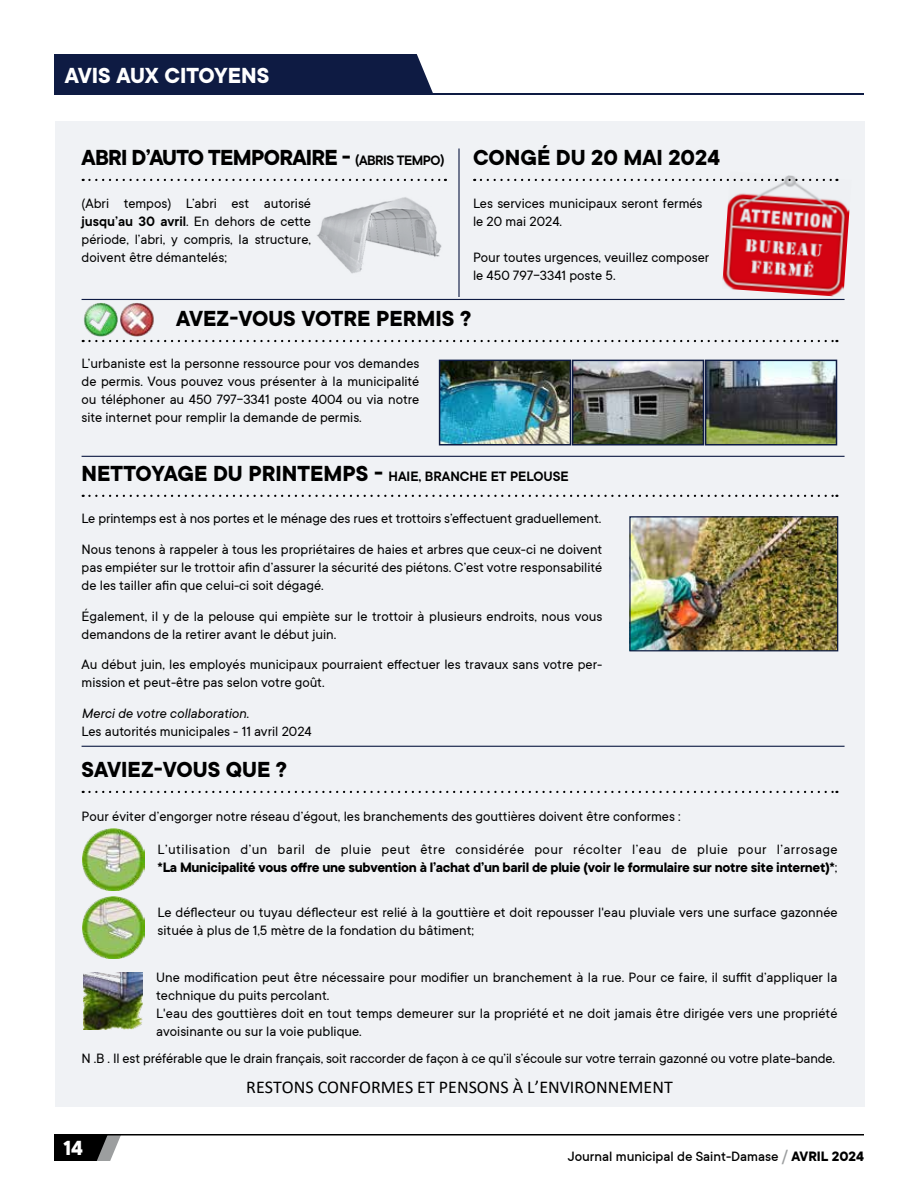
<style>
.page{position:relative;width:918px;height:1188px;background:#fff}
.page>*{position:absolute;margin:0;border:0;box-sizing:border-box;transform-origin:0 0}
.t1{font:700 24px "TT Commons";color:#000}
.t2{font:700 24px "TT Commons";letter-spacing:-.03em;color:#000}
.t3{font:700 24px "TT Commons";color:#fff}
.t4{font:700 22.5px "TT Commons";color:#fff}
.t5{font:18px "Calibri";color:#000}
.t6{font:15px/18px "TT Commons";color:#000}
.t7{font:700 15px "TT Commons";letter-spacing:-.02em;color:#000}
.t8{font:500 15px "TT Commons";color:#000}
.t9{font:italic 15px "TT Commons";color:#000}
.s1{font-weight:600;font-size:15px}
.s2{font-weight:600}
.s3{font-weight:400}
.s4{font-size:18px;color:#9c9e9f}
.s5{font-weight:700}
</style>
<div class="page">
<svg style="left:54px;top:1136px;width:67px;height:25px;background:#343535"></svg>
<hr style="left:54px;top:1134px;width:810px;height:2px;background:#000">
<hr style="left:54px;top:93px;width:810px;height:1px;background:#0e1b43">
<div style="left:54px;top:54px;width:379px;height:39px;background:#0e1b43"></div>
<div style="left:55px;top:122px;width:810px;height:985px;background:#f0f2f5"></div>
<svg style="left:83px;top:179px;width:227px;height:2px"></svg>
<svg style="left:481px;top:179px;width:241px;height:2px"></svg>
<svg style="left:83px;top:340px;width:754px;height:2px"></svg>
<svg style="left:83px;top:495px;width:754px;height:2px"></svg>
<svg style="left:83px;top:791px;width:754px;height:2px"></svg>
<img style="left:311px;top:178px;width:135px;height:121px">
<img style="left:84px;top:303px;width:70px;height:34px">
<img style="left:575px;top:363px;width:126px;height:79px">
<div style="left:572px;top:360px;width:132px;height:85px;border:2px solid #0e1b43"></div>
<img style="left:708px;top:363px;width:126px;height:80px">
<div style="left:705px;top:360px;width:132px;height:86px;border:2px solid #0e1b43"></div>
<img style="left:442px;top:363px;width:126px;height:79px">
<div style="left:439px;top:360px;width:132px;height:85px;border:2px solid #0e1b43"></div>
<img style="left:631px;top:518px;width:205px;height:131px">
<div style="left:629px;top:516px;width:209px;height:135px;border:1px solid #0e1b43"></div>
<img style="left:84px;top:972px;width:59px;height:57px">
<img style="left:82px;top:828px;width:62px;height:62px">
<img style="left:82px;top:897px;width:62px;height:62px">
<hr style="left:458px;top:148px;width:2px;height:149px;background:#0e1b43">
<hr style="left:82px;top:299px;width:763px;height:1px;background:#0e1b43">
<hr style="left:82px;top:456px;width:763px;height:1px;background:#0e1b43">
<hr style="left:82px;top:746px;width:763px;height:1px;background:#0e1b43">
<img style="left:722px;top:175px;width:128px;height:122px">
<h1 class="t3" style="left:65px;top:62px;width:206px">AVIS AUX CITOYENS</h1>
<h1 class="t2" style="left:82px;top:145px;width:365px">ABRI D’AUTO TEMPORAIRE - <span class="s1">(ABRIS TEMPO)</span></h1>
<p class="t6" style="left:82px;top:194px;width:231px;text-align:justify">(Abri tempos) L’abri est autorisé <span class="s2">jusqu’au 30 avril</span>. En dehors de cette période, l’abri, y compris, la structure, doivent être démantelés;</p>
<h1 class="t1" style="left:473px;top:145px;width:248px">CONGÉ DU 20 MAI 2024</h1>
<p class="t6" style="left:473px;top:194px;width:231px">Les services municipaux seront fermés le 20 mai 2024.</p>
<p class="t6" style="left:473px;top:248px;width:238px">Pour toutes urgences, veuillez composer le 450 797-3341 poste 5.</p>
<h1 class="t1" style="left:176px;top:306px;width:297px">AVEZ-VOUS VOTRE PERMIS ?</h1>
<p class="t6" style="left:82px;top:354px;width:339px;text-align:justify">L’urbaniste est la personne ressource pour vos demandes de permis. Vous pouvez vous présenter à la municipalité ou téléphoner au 450 797-3341 poste 4004 ou via notre site internet pour remplir la demande de permis.</p>
<h1 class="t1" style="left:82px;top:460px;width:489px">NETTOYAGE DU PRINTEMPS - <span class="s1">HAIE, BRANCHE ET PELOUSE</span></h1>
<p class="t6" style="left:82px;top:504px;width:522px;line-height:30.6px">Le printemps est à nos portes et le ménage des rues et trottoirs s’effectuent graduellement.<br>Nous tenons à rappeler à tous les propriétaires de haies et arbres que ceux-ci ne doivent</p>
<p class="t6" style="left:82px;top:559px;width:522px">pas empiéter sur le trottoir afin d’assurer la sécurité des piétons. C’est votre responsabilité de les tailler afin que celui-ci soit dégagé.</p>
<p class="t6" style="left:82px;top:607px;width:522px">Également, il y de la pelouse qui empiète sur le trottoir à plusieurs endroits, nous vous demandons de la retirer avant le début juin.</p>
<p class="t6" style="left:82px;top:656px;width:522px">Au début juin, les employés municipaux pourraient effectuer les travaux sans votre per&shy;mission et peut-être pas selon votre goût.</p>
<p class="t9" style="left:82px;top:705px;width:169px">Merci de votre collaboration.</p>
<p class="t6" style="left:82px;top:722px;width:232px">Les autorités municipales - 11 avril 2024</p>
<h1 class="t1" style="left:82px;top:757px;width:207px">SAVIEZ-VOUS QUE ?</h1>
<p class="t6" style="left:158px;top:801px;width:682px;line-height:32.4px;text-indent:-76px">Pour éviter d’engorger notre réseau d’égout, les branchements des gouttières doivent être conformes :<br>L’utilisation d’un baril de pluie peut être considérée pour récolter l’eau de pluie pour l’arrosage</p>
<p class="t7" style="left:158px;top:859px;width:681px">*La Municipalité vous offre une subvention à l’achat d’un baril de pluie (voir le formulaire sur notre site internet)*<span class="s3">;</span></p>
<p class="t6" style="left:158px;top:903px;width:681px">Le déflecteur ou tuyau déflecteur est relié à la gouttière et doit repousser l'eau pluviale vers une surface gazonnée située à plus de 1,5 mètre de la fondation du bâtiment;</p>
<p class="t6" style="left:156px;top:968px;width:683px">Une modification peut être nécessaire pour modifier un branchement à la rue. Pour ce faire, il suffit d’appliquer la technique du puits percolant.<br>L'eau des gouttières doit en tout temps demeurer sur la propriété et ne doit jamais être dirigée vers une propriété avoisinante ou sur la voie publique.</p>
<p class="t6" style="left:82px;top:1049px;width:755px">N .B . Il est préférable que le drain français, soit raccorder de façon à ce qu’il s’écoule sur votre terrain gazonné ou votre plate-bande.</p>
<p class="t5" style="left:246px;top:1075px;width:428px">RESTONS CONFORMES ET PENSONS À L’ENVIRONNEMENT</p>
<h2 class="t4" style="left:63px;top:1136px;width:21px">14</h2>
<p class="t8" style="left:568px;top:1148px;width:298px">Journal municipal de Saint-Damase <span class="s4">/</span> <span class="s5">AVRIL 2024</span></p>
</div>
